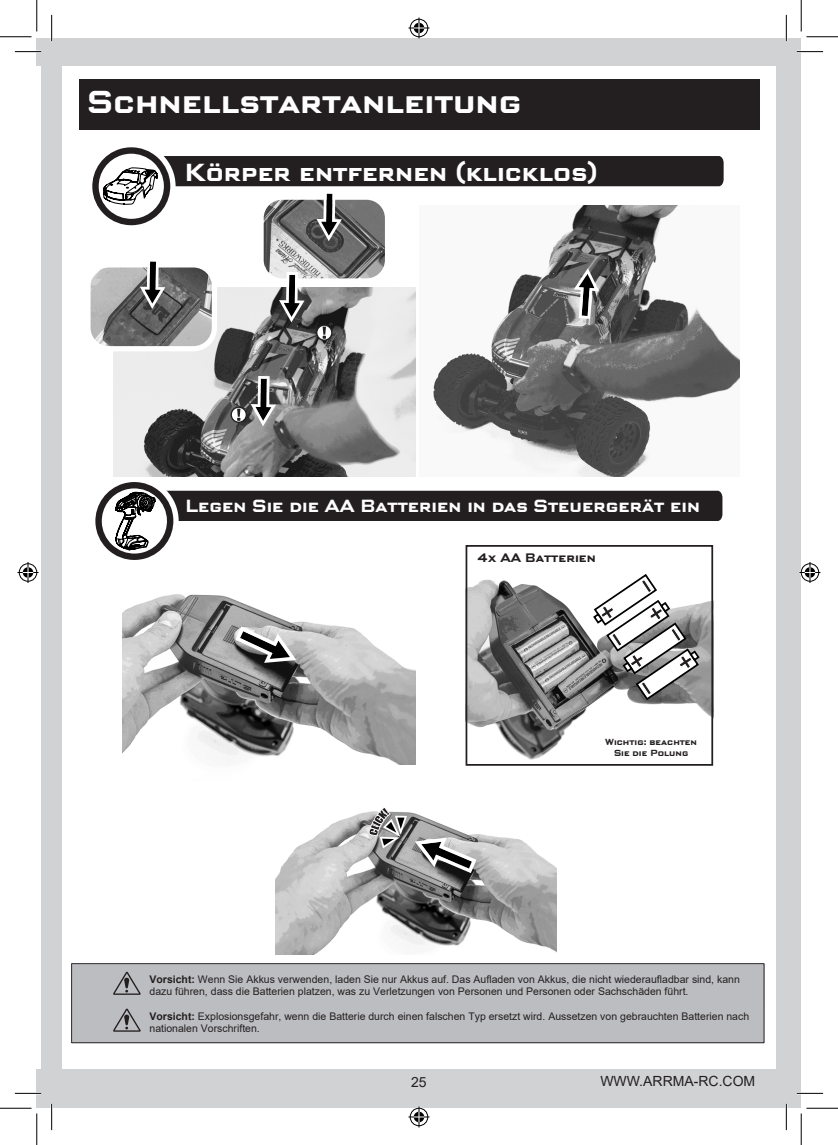
<style>
.page{position:relative;width:838px;height:1145px;background:#fff}
.page>*{position:absolute;margin:0;border:0;box-sizing:border-box;transform-origin:0 0}
.t1{font:700 31.5px "Bank Gothic";color:#fff}
.t2{font:700 24.5px "Bank Gothic";color:#fff}
.t3{font:700 17.5px "Bank Gothic";color:#fff}
.t4{font:14px "Arial";color:#231f20}
.t5{font:700 12.25px "Bank Gothic";color:#231f20}
.t6{font:10.5px/12.1px "Arial";color:#231f20}
.t7{font:700 8.75px/10.5px "Bank Gothic";color:#231f20;text-align:center}
.s1{font-weight:700}
</style>
<div class="page">
<div style="left:37px;top:38px;width:763px;height:1069px;background:#d1d2d4"></div>
<div style="left:62px;top:67px;width:713px;height:1002px;background:#fff"></div>
<hr style="left:37px;top:67px;width:4px;height:1002px;background:#fff">
<div style="left:79px;top:79px;width:680px;height:51px;background:#231f20"></div>
<svg style="left:95px;top:482px;width:627px;height:78px"></svg>
<div style="left:72px;top:964px;width:692px;height:79px;background:#bcbdc0"></div>
<div style="left:71px;top:963px;width:693px;height:80px;border:1px solid #231f20"></div>
<svg style="left:113px;top:972px;width:28px;height:23px"></svg>
<svg style="left:113px;top:1008px;width:28px;height:24px"></svg>
<img style="left:468px;top:579px;width:242px;height:181px">
<img style="left:122px;top:594px;width:293px;height:171px">
<img style="left:275px;top:812px;width:281px;height:142px">
<svg style="left:368px;top:807px;width:39px;height:41px"></svg>
<svg style="left:235px;top:627px;width:61px;height:36px"></svg>
<svg style="left:220px;top:601px;width:1px;height:39px"></svg>
<svg style="left:311px;top:651px;width:4px;height:40px"></svg>
<svg style="left:415px;top:838px;width:61px;height:35px"></svg>
<svg style="left:491px;top:859px;width:4px;height:42px"></svg>
<div style="left:465px;top:545px;width:248px;height:221px;border:2px solid #231f20"></div>
<svg style="left:592px;top:574px;width:108px;height:127px"></svg>
<img style="left:113px;top:288px;width:303px;height:189px">
<img style="left:433px;top:241px;width:306px;height:236px">
<svg style="left:573px;top:268px;width:26px;height:51px"></svg>
<img style="left:91px;top:268px;width:123px;height:81px">
<div style="left:85px;top:262px;width:132px;height:89px;border:5px solid #fff;border-radius:21px"></div>
<svg style="left:316px;top:324px;width:16px;height:17px"></svg>
<svg style="left:230px;top:376px;width:46px;height:50px;background:#727171"></svg>
<img style="left:264px;top:241px;width:120px;height:37px">
<div style="left:258px;top:195px;width:132px;height:89px;border:5px solid #fff;border-radius:21px"></div>
<svg style="left:140px;top:261px;width:25px;height:48px"></svg>
<svg style="left:92px;top:147px;width:631px;height:94px"></svg>
<svg style="left:279px;top:272px;width:25px;height:50px"></svg>
<hr style="left:15px;top:51px;width:26px;height:2px;background:#fff">
<hr style="left:796px;top:51px;width:27px;height:2px;background:#fff">
<hr style="left:15px;top:1092px;width:26px;height:2px;background:#fff">
<hr style="left:796px;top:1092px;width:27px;height:2px;background:#fff">
<hr style="left:51px;top:15px;width:2px;height:26px;background:#fff">
<hr style="left:51px;top:1104px;width:2px;height:26px;background:#fff">
<hr style="left:785px;top:15px;width:2px;height:26px;background:#fff">
<hr style="left:785px;top:1104px;width:2px;height:26px;background:#fff">
<svg style="left:15px;top:51px;width:26px;height:1px"></svg>
<svg style="left:796px;top:51px;width:27px;height:1px"></svg>
<svg style="left:15px;top:1093px;width:26px;height:1px"></svg>
<svg style="left:796px;top:1093px;width:27px;height:1px"></svg>
<svg style="left:51px;top:15px;width:1px;height:26px"></svg>
<svg style="left:51px;top:1104px;width:1px;height:26px"></svg>
<svg style="left:786px;top:15px;width:1px;height:26px"></svg>
<svg style="left:786px;top:1104px;width:1px;height:26px"></svg>
<hr style="left:0;top:36px;width:32px;height:1px;background:#000">
<hr style="left:806px;top:36px;width:31px;height:1px;background:#000">
<hr style="left:0;top:1108px;width:32px;height:1px;background:#000">
<hr style="left:806px;top:1108px;width:31px;height:1px;background:#000">
<hr style="left:36px;top:0;width:1px;height:31px;background:#000">
<hr style="left:36px;top:1113px;width:1px;height:32px;background:#000">
<hr style="left:800px;top:0;width:1px;height:31px;background:#000">
<hr style="left:800px;top:1113px;width:1px;height:32px;background:#000">
<svg style="left:408px;top:18px;width:21px;height:21px"></svg>
<svg style="left:408px;top:1106px;width:21px;height:21px"></svg>
<svg style="left:18px;top:562px;width:21px;height:21px"></svg>
<svg style="left:799px;top:562px;width:21px;height:21px"></svg>
<p class="t1" style="left:87px;top:83px;width:435px">Schnellstartanleitung</p>
<p class="t2" style="left:185px;top:157px;width:414px">Körper entfernen (klicklos)</p>
<p class="t3" style="left:185px;top:495px;width:516px">Legen Sie die AA Batterien in das Steuergerät ein</p>
<p class="t5" style="left:477px;top:551px;width:120px">4x AA Batterien</p>
<p class="t7" style="left:605px;top:737px;width:93px">Wichtig: beachten<br>Sie die Polung</p>
<p class="t6" style="left:149px;top:973px;width:592px"><span class="s1">Vorsicht:</span> Wenn Sie Akkus verwenden, laden Sie nur Akkus auf. Das Aufladen von Akkus, die nicht wiederaufladbar sind, kann dazu führen, dass die Batterien platzen, was zu Verletzungen von Personen und Personen oder Sachschäden führt.</p>
<p class="t6" style="left:149px;top:1010px;width:601px"><span class="s1">Vorsicht:</span> Explosionsgefahr, wenn die Batterie durch einen falschen Typ ersetzt wird. Aussetzen von gebrauchten Batterien nach nationalen Vorschriften.</p>
<h3 class="t4" style="left:411px;top:1072px;width:17px">25</h3>
<h3 class="t4" style="left:600px;top:1071px;width:156px">WWW.ARRMA-RC.COM</h3>
</div>
